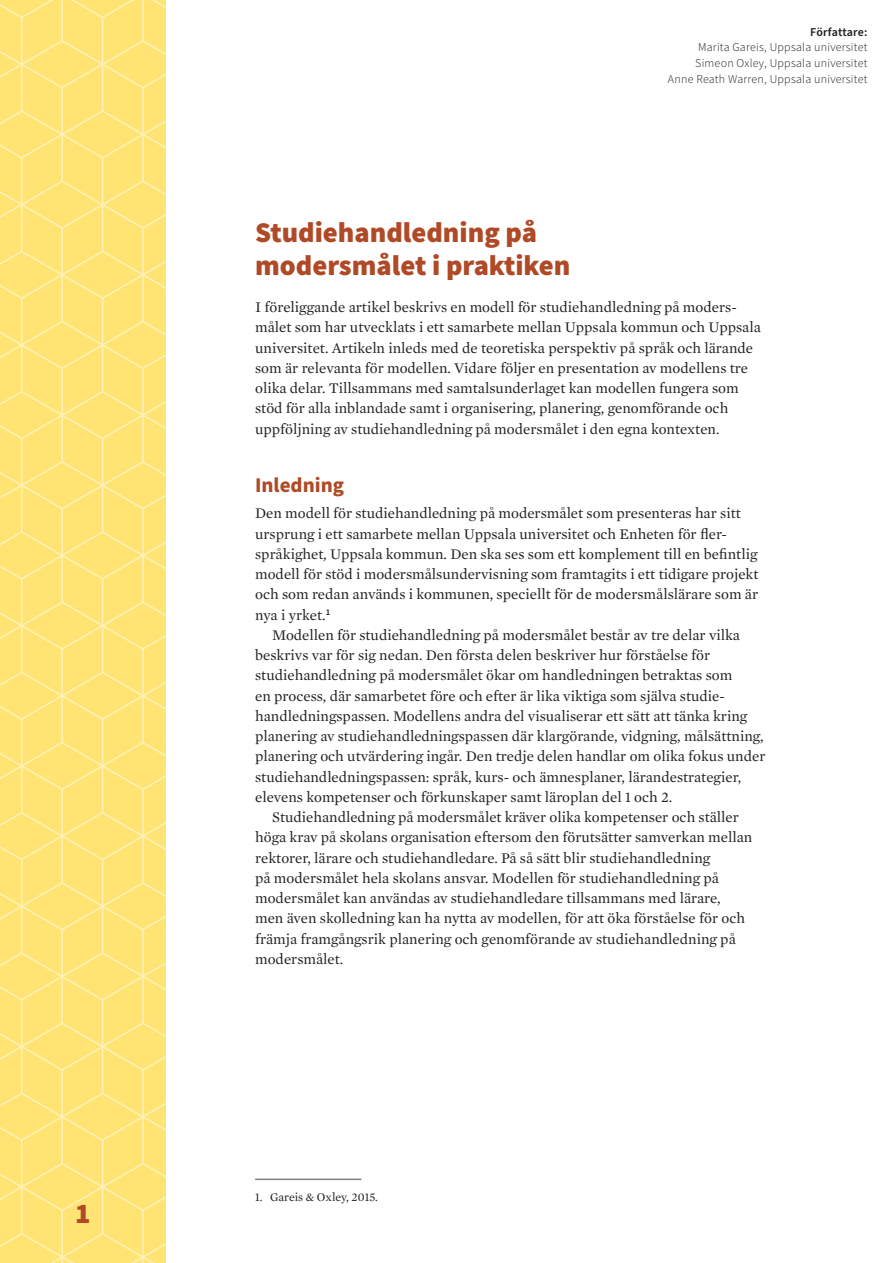
<style>
.page{position:relative;width:893px;height:1263px;background:#fff}
.page>*{position:absolute;margin:0;border:0;box-sizing:border-box;transform-origin:0 0}
.t1{font:900 28.5px/33px "Source Sans Pro";color:#b04926}
.t2{font:700 21px "Source Sans Pro";color:#b04926}
.Brödtext_indrag{font:15px/20.2px "Mercury Text G1";color:#231f20}
.Rubrik_3_efter_2{font:300 12px/15px "Source Sans Pro";letter-spacing:.02em;color:#231f20;text-align:right}
.Fotnotstext_1-siffri{font:12px "Mercury Text G1";color:#231f20}
.s1{font-weight:600}
.s2{font-style:italic}
</style>
<div class="page">
<div style="left:0;top:0;width:166px;height:1263px;background:#ffe474"></div>
<hr style="left:61px;top:0;width:2px;height:41px;background:#fff">
<hr style="left:21px;top:18px;width:2px;height:46px;background:#fff">
<hr style="left:142px;top:0;width:2px;height:41px;background:#fff">
<hr style="left:102px;top:18px;width:1px;height:46px;background:#fff">
<svg style="left:0;top:0;width:166px;height:20px"></svg>
<hr style="left:21px;top:64px;width:2px;height:47px;background:#fff">
<hr style="left:102px;top:64px;width:1px;height:47px;background:#fff">
<hr style="left:61px;top:88px;width:2px;height:46px;background:#fff">
<hr style="left:142px;top:88px;width:2px;height:46px;background:#fff">
<svg style="left:0;top:39px;width:166px;height:51px"></svg>
<hr style="left:61px;top:134px;width:2px;height:47px;background:#fff">
<hr style="left:21px;top:158px;width:2px;height:47px;background:#fff">
<hr style="left:142px;top:134px;width:2px;height:47px;background:#fff">
<hr style="left:102px;top:158px;width:1px;height:47px;background:#fff">
<svg style="left:0;top:109px;width:166px;height:51px"></svg>
<hr style="left:21px;top:205px;width:2px;height:46px;background:#fff">
<hr style="left:102px;top:205px;width:1px;height:46px;background:#fff">
<hr style="left:61px;top:228px;width:2px;height:47px;background:#fff">
<hr style="left:142px;top:228px;width:2px;height:47px;background:#fff">
<svg style="left:0;top:179px;width:166px;height:51px"></svg>
<hr style="left:61px;top:275px;width:2px;height:47px;background:#fff">
<hr style="left:21px;top:298px;width:2px;height:47px;background:#fff">
<hr style="left:142px;top:275px;width:2px;height:47px;background:#fff">
<hr style="left:102px;top:298px;width:1px;height:47px;background:#fff">
<svg style="left:0;top:249px;width:166px;height:51px"></svg>
<hr style="left:21px;top:345px;width:2px;height:47px;background:#fff">
<hr style="left:102px;top:345px;width:1px;height:47px;background:#fff">
<hr style="left:61px;top:368px;width:2px;height:47px;background:#fff">
<hr style="left:142px;top:368px;width:2px;height:47px;background:#fff">
<svg style="left:0;top:319px;width:166px;height:51px"></svg>
<hr style="left:61px;top:415px;width:2px;height:47px;background:#fff">
<hr style="left:21px;top:438px;width:2px;height:47px;background:#fff">
<hr style="left:142px;top:415px;width:2px;height:47px;background:#fff">
<hr style="left:102px;top:438px;width:1px;height:47px;background:#fff">
<svg style="left:0;top:390px;width:166px;height:50px"></svg>
<hr style="left:21px;top:485px;width:2px;height:47px;background:#fff">
<hr style="left:102px;top:485px;width:1px;height:47px;background:#fff">
<hr style="left:61px;top:509px;width:2px;height:46px;background:#fff">
<hr style="left:142px;top:509px;width:2px;height:46px;background:#fff">
<svg style="left:0;top:460px;width:166px;height:51px"></svg>
<hr style="left:61px;top:555px;width:2px;height:47px;background:#fff">
<hr style="left:21px;top:579px;width:2px;height:47px;background:#fff">
<hr style="left:142px;top:555px;width:2px;height:47px;background:#fff">
<hr style="left:102px;top:579px;width:1px;height:47px;background:#fff">
<svg style="left:0;top:530px;width:166px;height:51px"></svg>
<hr style="left:21px;top:626px;width:2px;height:46px;background:#fff">
<hr style="left:102px;top:626px;width:1px;height:46px;background:#fff">
<hr style="left:61px;top:649px;width:2px;height:47px;background:#fff">
<hr style="left:142px;top:649px;width:2px;height:47px;background:#fff">
<svg style="left:0;top:600px;width:166px;height:51px"></svg>
<hr style="left:61px;top:696px;width:2px;height:46px;background:#fff">
<hr style="left:21px;top:719px;width:2px;height:47px;background:#fff">
<hr style="left:142px;top:696px;width:2px;height:46px;background:#fff">
<hr style="left:102px;top:719px;width:1px;height:47px;background:#fff">
<svg style="left:0;top:670px;width:166px;height:51px"></svg>
<hr style="left:21px;top:766px;width:2px;height:47px;background:#fff">
<hr style="left:102px;top:766px;width:1px;height:47px;background:#fff">
<hr style="left:61px;top:789px;width:2px;height:47px;background:#fff">
<hr style="left:142px;top:789px;width:2px;height:47px;background:#fff">
<svg style="left:0;top:740px;width:166px;height:51px"></svg>
<hr style="left:61px;top:836px;width:2px;height:47px;background:#fff">
<hr style="left:21px;top:859px;width:2px;height:47px;background:#fff">
<hr style="left:142px;top:836px;width:2px;height:47px;background:#fff">
<hr style="left:102px;top:859px;width:1px;height:47px;background:#fff">
<svg style="left:0;top:811px;width:166px;height:50px"></svg>
<hr style="left:21px;top:906px;width:2px;height:47px;background:#fff">
<hr style="left:102px;top:906px;width:1px;height:47px;background:#fff">
<hr style="left:61px;top:930px;width:2px;height:46px;background:#fff">
<hr style="left:142px;top:930px;width:2px;height:46px;background:#fff">
<svg style="left:0;top:881px;width:166px;height:51px"></svg>
<hr style="left:61px;top:976px;width:2px;height:47px;background:#fff">
<hr style="left:21px;top:1000px;width:2px;height:46px;background:#fff">
<hr style="left:142px;top:976px;width:2px;height:47px;background:#fff">
<hr style="left:102px;top:1000px;width:1px;height:46px;background:#fff">
<svg style="left:0;top:951px;width:166px;height:51px"></svg>
<hr style="left:21px;top:1046px;width:2px;height:47px;background:#fff">
<hr style="left:102px;top:1046px;width:1px;height:47px;background:#fff">
<hr style="left:61px;top:1070px;width:2px;height:47px;background:#fff">
<hr style="left:142px;top:1070px;width:2px;height:47px;background:#fff">
<svg style="left:0;top:1021px;width:166px;height:51px"></svg>
<hr style="left:61px;top:1117px;width:2px;height:46px;background:#fff">
<hr style="left:21px;top:1140px;width:2px;height:47px;background:#fff">
<hr style="left:142px;top:1117px;width:2px;height:46px;background:#fff">
<hr style="left:102px;top:1140px;width:1px;height:47px;background:#fff">
<svg style="left:0;top:1091px;width:166px;height:51px"></svg>
<hr style="left:21px;top:1187px;width:2px;height:47px;background:#fff">
<hr style="left:102px;top:1187px;width:1px;height:47px;background:#fff">
<hr style="left:61px;top:1210px;width:2px;height:47px;background:#fff">
<hr style="left:142px;top:1210px;width:2px;height:47px;background:#fff">
<svg style="left:0;top:1161px;width:166px;height:51px"></svg>
<svg style="left:0;top:1232px;width:166px;height:31px"></svg>
<hr style="left:255px;top:1178px;width:106px;height:2px;background:#808285">
<h1 class="t1" style="left:75px;top:1196px;width:17px">1</h1>
<p class="Rubrik_3_efter_2" style="left:698px;top:24px;width:171px"><span class="s1">Författare:<br></span>Marita Gareis, Uppsala universitet</p>
<p class="Rubrik_3_efter_2" style="left:695px;top:55px;width:174px">Simeon Oxley, Uppsala universitet</p>
<p class="Rubrik_3_efter_2" style="left:668px;top:72px;width:201px">Anne Reath Warren, Uppsala universitet</p>
<h1 class="t1" style="left:255px;top:215px;width:317px">Studiehandledning på modersmålet i praktiken</h1>
<p class="Brödtext_indrag" style="left:255px;top:296px;width:507px">I föreliggande artikel beskrivs en modell för studiehandledning på moders&shy;målet som har utvecklats i ett samarbete mellan Uppsala kommun och Uppsala universitet. Artikeln inleds med de teoretiska perspektiv på språk och lärande som är relevanta för modellen. Vidare följer en presentation av modellens tre olika delar. Tillsammans med samtalsunderlaget kan modellen fungera som stöd för alla inblandade samt i organisering, planering, genomförande och uppföljning av studiehandledning på modersmålet i den egna kontexten.</p>
<h2 class="t2" style="left:255px;top:470px;width:90px">Inledning</h2>
<p class="Brödtext_indrag" style="left:255px;top:502px;width:505px">Den modell för studiehandledning på modersmålet som presenteras har sitt ursprung i ett samarbete mellan Uppsala universitet och Enheten för fler&shy;språkighet<span class="s2">,</span> Uppsala kommun. Den ska ses som ett komplement till en befintlig modell för stöd i modersmålsundervisning som framtagits i ett tidigare projekt och som redan används i kommunen, speciellt för de modersmålslärare som är nya i yrket.<sup>1</sup></p>
<p class="Brödtext_indrag" style="left:255px;top:624px;width:512px;text-indent:17px">Modellen för studiehandledning på modersmålet består av tre delar vilka beskrivs var för sig nedan. Den första delen beskriver hur förståelse för studiehandledning på modersmålet ökar om handledningen betraktas som<br>en process, där samarbetet före och efter är lika viktiga som själva studie&shy;handledningspassen. Modellens andra del visualiserar ett sätt att tänka kring planering av studiehandledningspassen där klargörande, vidgning, målsättning, planering och utvärdering ingår. Den tredje delen handlar om olika fokus under studiehandledningspassen: språk, kurs- och ämnesplaner, lärandestrategier, elevens kompetenser och förkunskaper samt läroplan del 1 och 2.</p>
<p class="Brödtext_indrag" style="left:255px;top:806px;width:499px;text-indent:17px">Studiehandledning på modersmålet kräver olika kompetenser och ställer höga krav på skolans organisation eftersom den förutsätter samverkan mellan rektorer, lärare och studiehandledare. På så sätt blir studiehandledning<br>på modersmålet hela skolans ansvar. Modellen för studiehandledning på modersmålet kan användas av studiehandledare tillsammans med lärare, men även skolledning kan ha nytta av modellen, för att öka förståelse för och främja framgångsrik planering och genomförande av studiehandledning på modersmålet.</p>
<p class="Fotnotstext_1-siffri" style="left:255px;top:1189px;width:124px">1. Gareis &amp; Oxley, 2015.</p>
</div>
